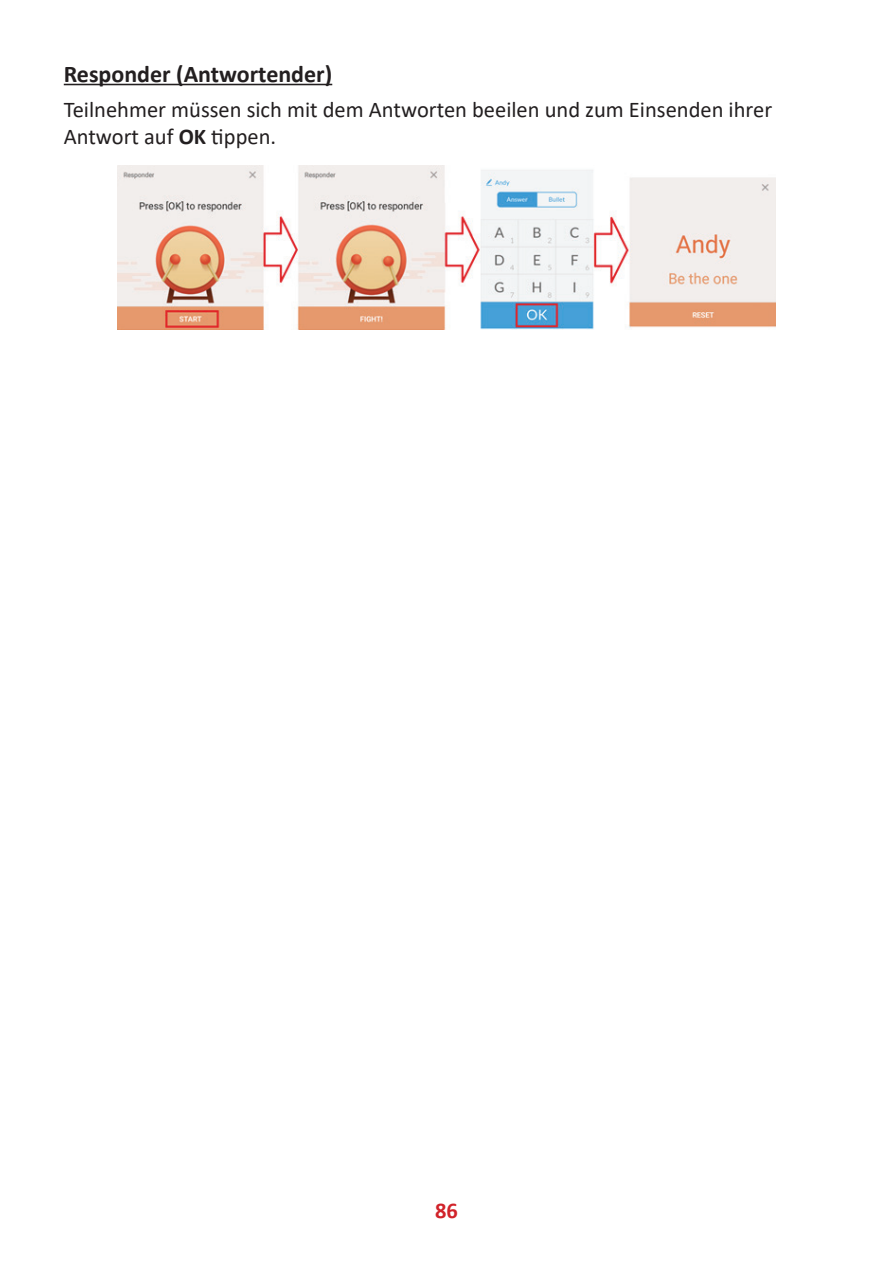
<style>
.page{position:relative;width:893px;height:1263px;background:#fff}
.page>*{position:absolute;margin:0;border:0;box-sizing:border-box;transform-origin:0 0}
.t1{font:700 24px "Calibri";color:#231f20}
.t2{font:22.5px/27px "Calibri";color:#231f20}
.t3{font:700 22.5px "Calibri";color:#d1232a}
.s1{font-weight:700}
</style>
<div class="page">
<hr style="left:64px;top:84px;width:268px;height:1px;background:#231f20">
<img style="left:117px;top:165px;width:659px;height:165px">
<p class="t1" style="left:64px;top:57px;width:270px">Responder (Antwortender)</p>
<p class="t2" style="left:64px;top:96px;width:710px">Teilnehmer müssen sich mit dem Antworten beeilen und zum Einsenden ihrer<br>Antwort auf <span class="s1">OK</span> tippen.</p>
<p class="t3" style="left:435px;top:1194px;width:24px">86</p>
</div>
